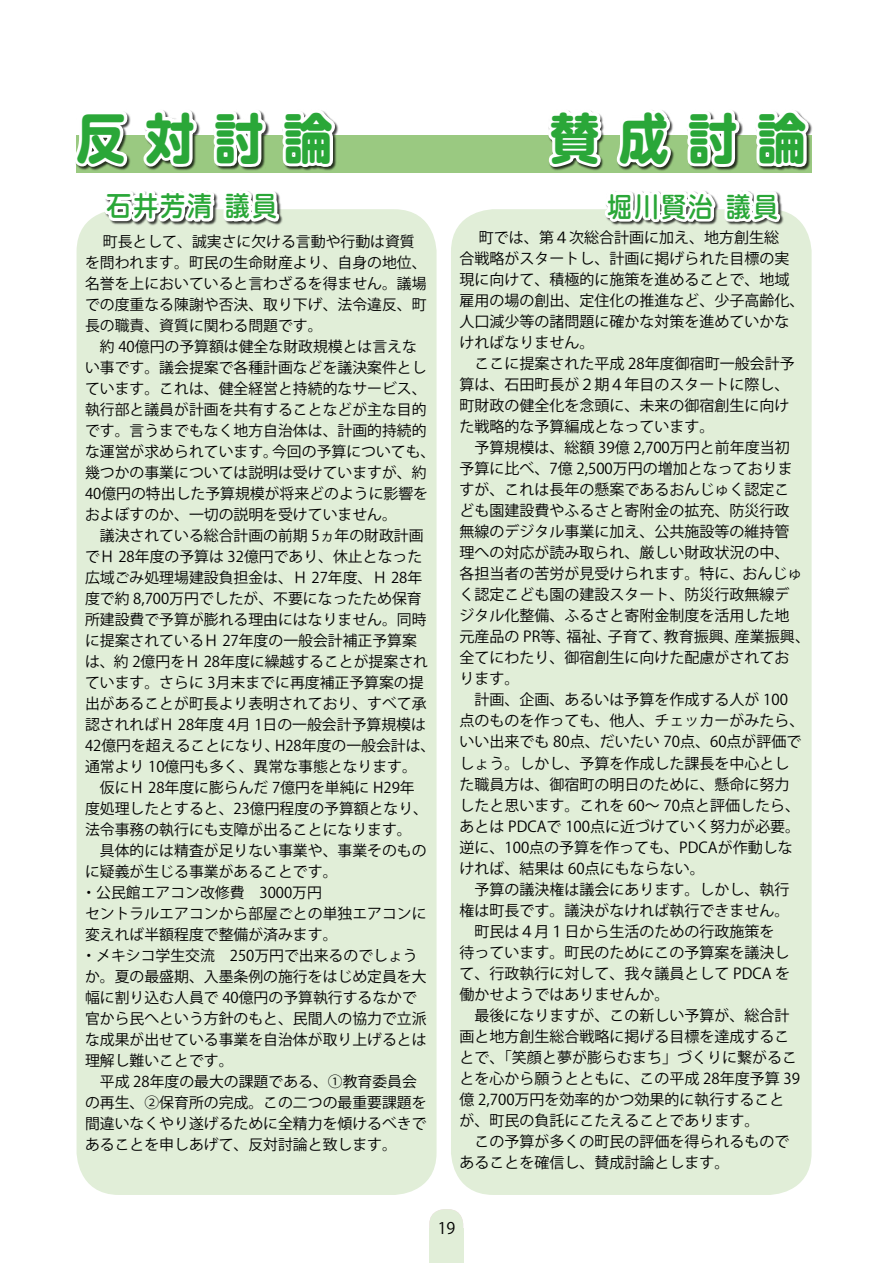
<style>
.page{position:relative;width:893px;height:1263px;background:#fff}
.page>*{position:absolute;margin:0;border:0;box-sizing:border-box;transform-origin:0 0}
.t1{font:700 54px "Shin M Go Pro";letter-spacing:.405em;color:#2aa738;scale:.91 1}
.t2{font:500 27px "Shin M Go Pro";letter-spacing:.1em;color:#2aa738;scale:.91 1}
.t3{font:15.9px "Koz Go Pro";color:#000}
.t4{font:15px/21px "Koz Go Pro";color:#000}
.t5{font:14.85px/21px "Koz Go Pro";color:#000}
</style>
<div class="page">
<div style="left:429px;top:1209px;width:34px;height:43px;background:#e1eed8;border-radius:15px"></div>
<div style="left:429px;top:1229px;width:34px;height:34px;background:#e1eed8"></div>
<div style="left:77px;top:136px;width:735px;height:37px;background:#9ac981"></div>
<div style="left:77px;top:209px;width:360px;height:986px;background:#e1eed8;border-radius:43px"></div>
<div style="left:548px;top:109px;width:265px;height:62px;background:#000;opacity:.75"></div>
<svg style="left:545px;top:109px;width:60px;height:61px"></svg>
<svg style="left:614px;top:109px;width:60px;height:61px"></svg>
<svg style="left:683px;top:109px;width:60px;height:62px"></svg>
<svg style="left:752px;top:109px;width:60px;height:62px"></svg>
<svg style="left:100px;top:191px;width:182px;height:35px"></svg>
<div style="left:75px;top:110px;width:264px;height:61px;background:#000;opacity:.75"></div>
<svg style="left:75px;top:110px;width:56px;height:60px"></svg>
<svg style="left:138px;top:110px;width:62px;height:60px"></svg>
<svg style="left:209px;top:110px;width:60px;height:61px"></svg>
<svg style="left:278px;top:110px;width:60px;height:61px"></svg>
<div style="left:451px;top:209px;width:361px;height:986px;background:#e1eed8;border-radius:43px"></div>
<svg style="left:422px;top:191px;width:361px;height:110px"></svg>
<h1 class="t1" style="left:77px;top:94px;width:283px">反対討論</h1>
<h2 class="t2" style="left:107px;top:184px;width:118px">石井芳清</h2>
<h2 class="t2" style="left:225px;top:184px;width:58px">議員</h2>
<p class="t5" style="left:88px;top:232px;width:328px">　町長として、誠実さに欠ける言動や行動は資質</p>
<p class="t5" style="left:85px;top:253px;width:343px">を問われます。町民の生命財産より、自身の地位、</p>
<p class="t5" style="left:85px;top:274px;width:343px">名誉を上においていると言わざるを得ません。議場</p>
<p class="t5" style="left:85px;top:295px;width:343px">での度重なる陳謝や否決、取り下げ、法令違反、町</p>
<p class="t5" style="left:85px;top:316px;width:239px">長の職責、資質に関わる問題です。</p>
<p class="t5" style="left:85px;top:337px;width:333px">　約 40億円の予算額は健全な財政規模とは言えな</p>
<p class="t5" style="left:85px;top:358px;width:343px">い事です。議会提案で各種計画などを議決案件とし</p>
<p class="t5" style="left:85px;top:379px;width:343px">ています。これは、健全経営と持続的なサービス、</p>
<p class="t5" style="left:85px;top:400px;width:343px">執行部と議員が計画を共有することなどが主な目的</p>
<p class="t5" style="left:85px;top:421px;width:343px">です。言うまでもなく地方自治体は、計画的持続的</p>
<p class="t5" style="left:272px;top:442px;width:165px">今回の予算についても、</p>
<p class="t5" style="left:85px;top:442px;width:195px">な運営が求められています。</p>
<p class="t5" style="left:85px;top:463px;width:343px">幾つかの事業については説明は受けていますが、約</p>
<p class="t5" style="left:85px;top:484px;width:345px">40億円の特出した予算規模が将来どのように影響を</p>
<p class="t5" style="left:85px;top:505px;width:313px">およぼすのか、一切の説明を受けていません。</p>
<p class="t5" style="left:85px;top:526px;width:340px">　議決されている総合計画の前期 5ヵ年の財政計画</p>
<p class="t5" style="left:85px;top:547px;width:339px">でＨ 28年度の予算は 32億円であり、休止となった</p>
<p class="t5" style="left:85px;top:568px;width:339px">広域ごみ処理場建設負担金は、Ｈ 27年度、Ｈ 28年</p>
<p class="t5" style="left:85px;top:589px;width:338px">度で約 8,700万円でしたが、不要になったため保育</p>
<p class="t5" style="left:85px;top:610px;width:343px">所建設費で予算が膨れる理由にはなりません。同時</p>
<p class="t5" style="left:85px;top:631px;width:333px">に提案されているＨ 27年度の一般会計補正予算案</p>
<p class="t5" style="left:85px;top:652px;width:344px">は、約 2億円をＨ 28年度に繰越することが提案され</p>
<p class="t5" style="left:85px;top:673px;width:340px">ています。さらに 3月末までに再度補正予算案の提</p>
<p class="t5" style="left:85px;top:694px;width:343px">出があることが町長より表明されており、すべて承</p>
<p class="t5" style="left:85px;top:715px;width:342px">認されればＨ 28年度 月4 1日の一般会計予算規模は</p>
<p class="t5" style="left:275px;top:736px;width:162px">H28年度の一般会計は、</p>
<p class="t5" style="left:81px;top:736px;width:348px">42億円を超えることになり、<br>通常より 10億円も多く、異常な事態となります。　仮にＨ 28年度に膨らんだ 7億円を単純に H29年度処理したとすると、23億円程度の予算額となり、法令事務の執行にも支障が出ることになります。<br>　具体的には精査が足りない事業や、事業そのものに疑義が生じる事業があることです。<br>・公民館エアコン改修費　3000万円<br>セントラルエアコンから部屋ごとの単独エアコンに変えれば半額程度で整備が済みます。<br>・メキシコ学生交流　250万円で出来るのでしょうか。夏の最盛期、入墨条例の施行をはじめ定員を大幅に割り込む人員で 40億円の予算執行するなかで官から民へという方針のもと、民間人の協力で立派な成果が出せている事業を自治体が取り上げるとは理解し難いことです。<br>　平成 28年度の最大の課題である、①教育委員会の再生、②保育所の完成。この二つの最重要課題を間違いなくやり遂げるために全精力を傾けるべきであることを申しあげて、反対討論と致します。</p>
<h1 class="t1" style="left:550px;top:94px;width:283px">賛成討論</h1>
<h2 class="t2" style="left:608px;top:184px;width:118px">堀川賢治</h2>
<h2 class="t2" style="left:726px;top:184px;width:58px">議員</h2>
<p class="t4" style="left:464px;top:228px;width:316px">　町では、第４次総合計画に加え、地方創生総</p>
<p class="t4" style="left:459px;top:249px;width:331px">合戦略がスタートし、計画に掲げられた目標の実</p>
<p class="t4" style="left:459px;top:270px;width:331px">現に向けて、積極的に施策を進めることで、地域</p>
<p class="t4" style="left:459px;top:291px;width:346px">雇用の場の創出、定住化の推進など、少子高齢化、</p>
<p class="t4" style="left:459px;top:312px;width:331px">人口減少等の諸問題に確かな対策を進めていかな</p>
<p class="t4" style="left:459px;top:333px;width:136px">ければなりません。</p>
<p class="t4" style="left:459px;top:354px;width:337px">　ここに提案された平成 28年度御宿町一般会計予</p>
<p class="t4" style="left:459px;top:375px;width:331px">算は、石田町長が２期４年目のスタートに際し、</p>
<p class="t4" style="left:459px;top:396px;width:331px">町財政の健全化を念頭に、未来の御宿創生に向け</p>
<p class="t4" style="left:459px;top:417px;width:256px">た戦略的な予算編成となっています。</p>
<p class="t4" style="left:459px;top:438px;width:332px">　予算規模は、総額 39億 2,700万円と前年度当初</p>
<p class="t4" style="left:459px;top:459px;width:335px">予算に比べ、億7 2,500万円の増加となっておりま</p>
<p class="t4" style="left:459px;top:480px;width:331px">すが、これは長年の懸案であるおんじゅく認定こ</p>
<p class="t4" style="left:459px;top:501px;width:331px">ども園建設費やふるさと寄附金の拡充、防災行政</p>
<p class="t4" style="left:459px;top:522px;width:331px">無線のデジタル事業に加え、公共施設等の維持管</p>
<p class="t4" style="left:459px;top:543px;width:331px">理への対応が読み取られ、厳しい財政状況の中、</p>
<p class="t4" style="left:459px;top:564px;width:344px">各担当者の苦労が見受けられます。特に、おんじゅ</p>
<p class="t4" style="left:459px;top:585px;width:331px">く認定こども園の建設スタート、防災行政無線デ</p>
<p class="t4" style="left:459px;top:606px;width:331px">ジタル化整備、ふるさと寄附金制度を活用した地</p>
<p class="t4" style="left:735px;top:627px;width:76px">産業振興、</p>
<p class="t4" style="left:459px;top:627px;width:346px">元産品の PR等、<br>全てにわたり、御宿創生に向けた配慮がされております。<br>　計画、企画、あるいは予算を作成する人が 100点のものを作っても、他人、チェッカーがみたら、いい出来でも 80点、だいたい 70点、60点が評価でしょう。しかし、予算を作成した課長を中心とした職員方は、御宿町の明日のために、懸命に努力したと思います。これを 60～ 70点と評価したら、あとは PDCAで 100点に近づけていく努力が必要。逆に、100点の予算を作っても、PDCAが作動しなければ、結果は 60点にもならない。<br>　予算の議決権は議会にあります。しかし、執行権は町長です。議決がなければ執行できません。　町民は４月１日から生活のための行政施策を<br>待っています。町民のためにこの予算案を議決して、行政執行に対して、我々議員として PDCA を働かせようではありませんか。<br>　最後になりますが、この新しい予算が、総合計画と地方創生総合戦略に掲げる目標を達成することで、「笑顔と夢が膨らむまち」づくりに繋がることを心から願うとともに、この平成 28年度予算 39億 2,700万円を効率的かつ効果的に執行すること<br>が、町民の負託にこたえることであります。</p>
<p class="t4" style="left:608px;top:627px;width:61px">子育て、</p>
<p class="t4" style="left:664px;top:627px;width:77px">教育振興、</p>
<p class="t4" style="left:567px;top:627px;width:46px">福祉、</p>
<p class="t4" style="left:459px;top:1131px;width:331px">　この予算が多くの町民の評価を得られるものであることを確信し、賛成討論とします。</p>
<p class="t3" style="left:438px;top:1218px;width:19px">19</p>
</div>
